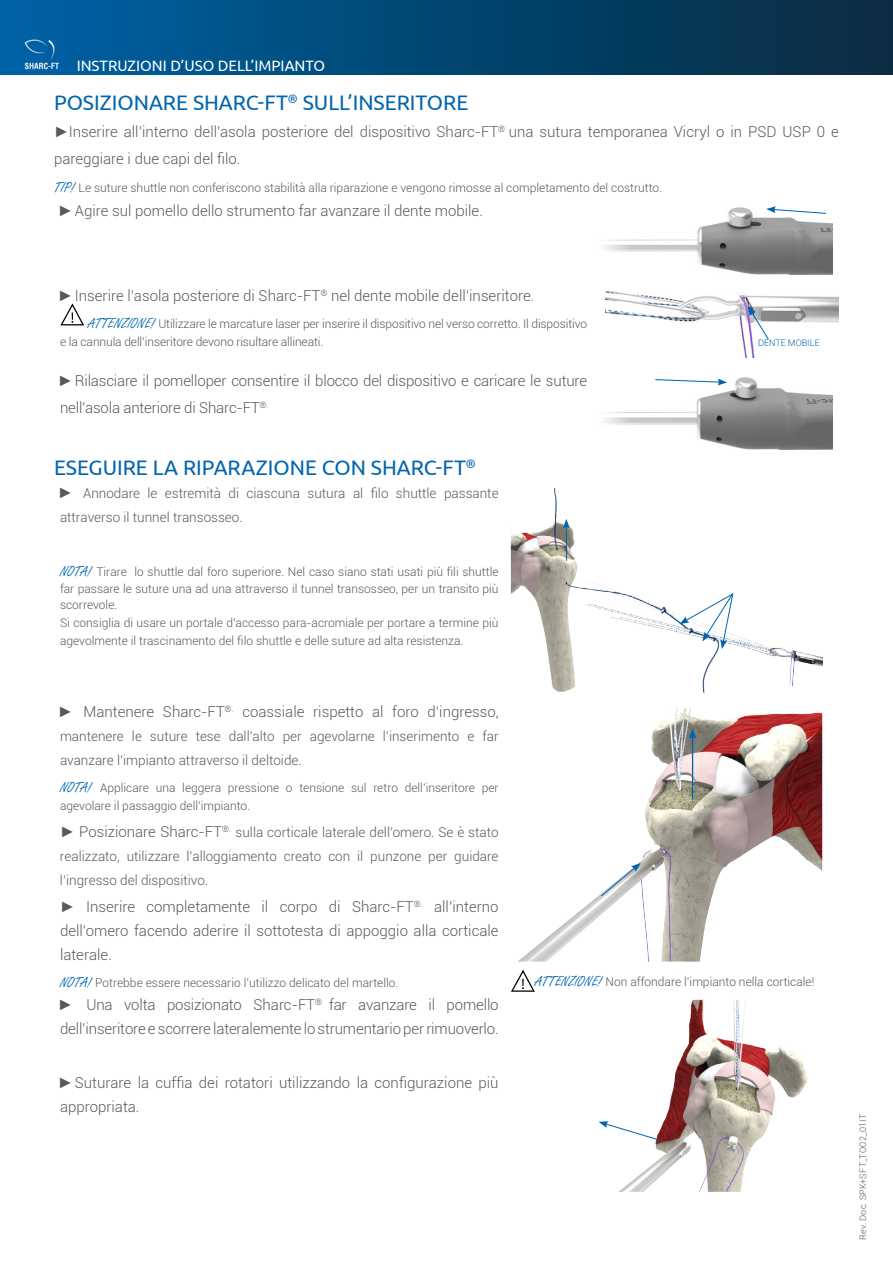
<style>
.page{position:relative;width:893px;height:1263px;background:#fff}
.page>*{position:absolute;margin:0;border:0;box-sizing:border-box;transform-origin:0 0}
.t1{font:21px "Ubuntu";color:#0065ae}
.t2{font:300 15px/24px "Roboto";color:#58595c}
.t3{font:15px "Ubuntu";color:#fff}
.t4{font:300 13.5px/24px "Roboto";color:#58595c}
.t5{font:300 12px/18px "Roboto";color:#58595c}
.t6{font:300 9px "Roboto";letter-spacing:.025em;color:#58595c}
.t7{font:300 9px "Roboto";color:#0065ae}
.s1{font-family:"Arial";font-weight:400}
.s2{font-family:"Freestyle Script";font-weight:400;font-size:15px;color:#0065ae}
.s3{font-family:"Arial Narrow";font-weight:400}
.s4{font-family:"Arial Narrow";font-weight:400;font-size:15px}
.s5{font-family:"Arial";font-weight:400;font-size:15px}
.s6{font-size:15px}
</style>
<div class="page">
<div style="left:0;top:0;width:893px;height:74px;background:linear-gradient(to right,#0062a5,#082c3f)"></div>
<img style="left:21px;top:22px;width:50px;height:50px">
<img style="left:604px;top:207px;width:228px;height:67px">
<svg style="left:60px;top:303px;width:25px;height:23px"></svg>
<img style="left:604px;top:378px;width:229px;height:72px">
<img style="left:512px;top:489px;width:310px;height:203px">
<img style="left:519px;top:709px;width:302px;height:252px">
<div style="left:504px;top:705px;width:320px;height:259px;border:2px solid #fff"></div>
<svg style="left:511px;top:970px;width:24px;height:22px"></svg>
<img style="left:620px;top:1000px;width:188px;height:191px">
<svg style="left:766px;top:206px;width:61px;height:8px"></svg>
<svg style="left:655px;top:379px;width:72px;height:6px"></svg>
<hr style="left:566px;top:526px;width:1px;height:35px;background:#0065ae">
<svg style="left:563px;top:519px;width:7px;height:9px"></svg>
<hr style="left:692px;top:736px;width:1px;height:63px;background:#0065ae">
<svg style="left:689px;top:728px;width:7px;height:10px"></svg>
<svg style="left:600px;top:863px;width:41px;height:34px"></svg>
<svg style="left:598px;top:1121px;width:62px;height:20px"></svg>
<img style="left:605px;top:292px;width:234px;height:66px">
<svg style="left:747px;top:305px;width:23px;height:36px"></svg>
<svg style="left:679px;top:592px;width:55px;height:57px"></svg>
<p class="t3" style="left:77px;top:57px;width:250px">INSTRUZIONI D’USO DELL’IMPIANTO</p>
<h1 class="t1" style="left:54px;top:90px;width:416px">POSIZIONARE SHARC-FT<sup>®</sup> SULL’INSERITORE</h1>
<p class="t2" style="left:54px;top:118px;width:786px;line-height:27px"><span class="s1">►</span>Inserire all’interno dell’asola posteriore del dispositivo Sharc-FT<sup>®</sup> una sutura temporanea Vicryl o in PSD USP 0 e pareggiare i due capi del filo.</p>
<p class="t5" style="left:54px;top:179px;width:610px"><span class="s2">TIP!</span> Le suture shuttle non conferiscono stabilità alla riparazione e vengono rimosse al completamento del costrutto.</p>
<p class="t2" style="left:60px;top:198px;width:424px"><span class="s3">►</span>Agire sul pomello dello strumento far avanzare il dente mobile.</p>
<p class="t2" style="left:60px;top:283px;width:476px"><span class="s3">►</span>Inserire l’asola posteriore di Sharc-FT<sup>®</sup> nel dente mobile dell’inseritore.</p>
<p class="t5" style="left:60px;top:314px;width:529px;text-indent:28px"><span class="s2">ATTENZIONE!</span> Utilizzare le marcature laser per inserire il dispositivo nel verso corretto. Il dispositivo e la cannula dell’inseritore devono risultare allineati.</p>
<p class="t2" style="left:60px;top:366px;width:529px;line-height:27px"><span class="s3">►</span>Rilasciare il pomelloper consentire il blocco del dispositivo e caricare le suture nell’asola anteriore di Sharc-FT<sup>®.</sup></p>
<h1 class="t1" style="left:54px;top:455px;width:13px">ESEGUIRE</h1>
<h1 class="t1" style="left:153px;top:455px;width:184px">LA RIPARAZIONE CON</h1>
<h1 class="t1" style="left:371px;top:455px;width:106px">SHARC-FT<sup>®</sup></h1>
<p class="t4" style="left:60px;top:481px;width:440px"><span class="s4">►</span> Annodare le estremità di ciascuna sutura al filo shuttle passante attraverso il tunnel transosseo.</p>
<p class="t5" style="left:60px;top:563px;width:440px;line-height:16.5px;text-align:justify"><span class="s2">NOTA!</span> Tirare lo shuttle dal foro superiore. Nel caso siano stati usati più fili shuttle far passare le suture una ad una attraverso il tunnel transosseo, per un transito più scorrevole.</p>
<p class="t5" style="left:60px;top:613px;width:440px">Si consiglia di usare un portale d’accesso para-acromiale per portare a termine più agevolmente il trascinamento del filo shuttle e delle suture ad alta resistenza.</p>
<p class="t7" style="left:758px;top:337px;width:37px">DENTE MOB</p>
<p class="t7" style="left:807px;top:337px;width:14px">ILE</p>
<p class="t2" style="left:60px;top:699px;width:440px"><span class="s3">►</span> Mantenere Sharc-FT<sup>®.</sup> coassiale rispetto al foro d’ingresso,</p>
<p class="t4" style="left:60px;top:723px;width:440px">mantenere le suture tese dall’alto per agevolarne l’inserimento e far avanzare l’impianto attraverso il deltoide.</p>
<p class="t5" style="left:60px;top:778px;width:440px"><span class="s2">NOTA!</span> Applicare una leggera pressione o tensione sul retro dell’inseritore per agevolare il passaggio dell’impianto.</p>
<p class="t4" style="left:60px;top:819px;width:440px;text-align:justify"><span class="s5">►</span> <span class="s6">Posizionare Sharc-FT</span><sup>®.</sup> sulla corticale laterale dell’omero. Se è stato realizzato, utilizzare l’alloggiamento creato con il punzone per guidare l’ingresso del dispositivo.</p>
<p class="t2" style="left:60px;top:894px;width:440px;text-align:justify"><span class="s1">►</span> Inserire completamente il corpo di Sharc-FT<sup>®.</sup> all’interno dell’omero facendo aderire il sottotesta di appoggio alla corticale laterale.</p>
<p class="t5" style="left:60px;top:973px;width:340px"><span class="s2">NOTA!</span> Potrebbe essere necessario l’utilizzo delicato del martello.</p>
<p class="t5" style="left:535px;top:972px;width:281px"><span class="s2">ATTENZIONE!</span> Non affondare l’impianto nella corticale!</p>
<p class="t2" style="left:60px;top:992px;width:440px"><span class="s3">►</span> Una volta posizionato Sharc-FT<sup>®</sup> far avanzare il pomello dell’inseritore e scorrere lateralemente lo strumentario per rimuoverlo.</p>
<p class="t2" style="left:60px;top:1070px;width:440px"><span class="s3">►</span>Suturare la cuffia dei rotatori utilizzando la configurazione più appropriata.</p>
<p class="t6" style="left:856px;top:1240px;width:128px;rotate:-90deg">Rev. Doc. SPK+SFT_TO02_01IT</p>
</div>
